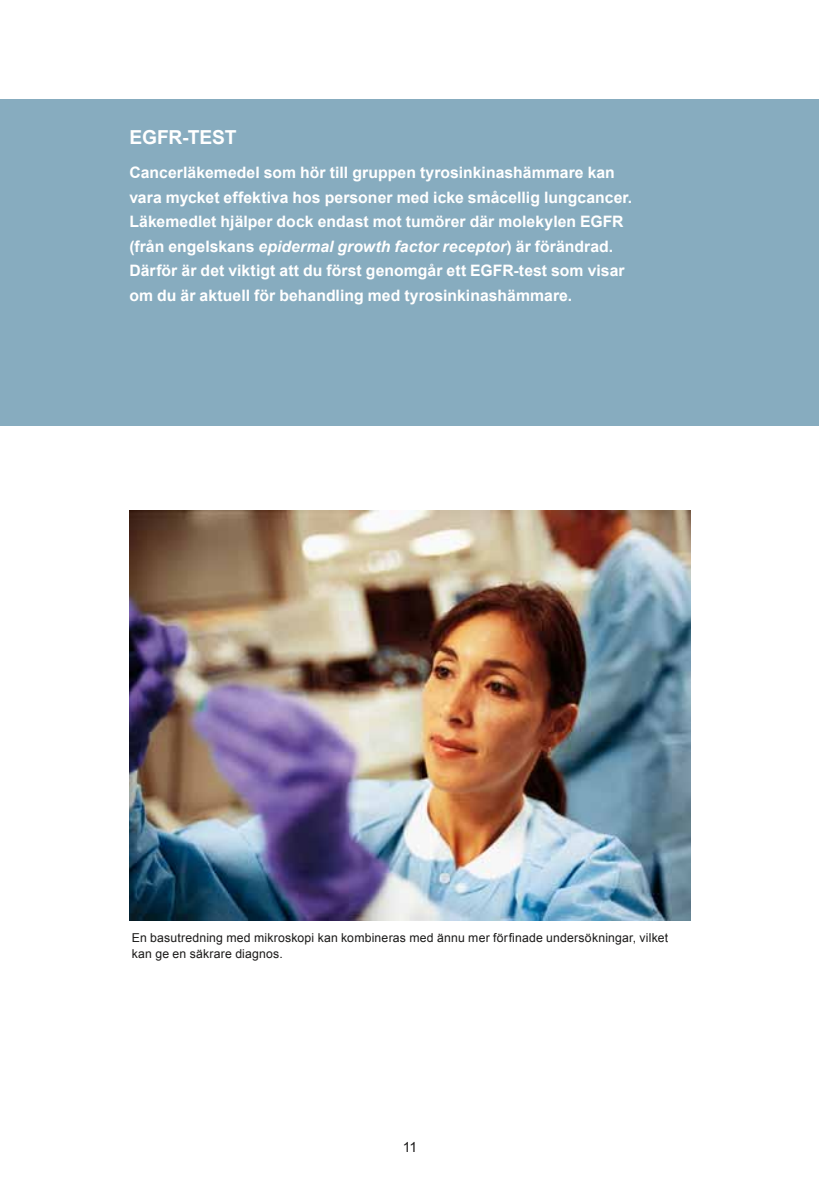
<style>
.page{position:relative;width:819px;height:1201px;background:#fff}
.page>*{position:absolute;margin:0;border:0;box-sizing:border-box;transform-origin:0 0}
.t1{font:700 19.25px "Arial";letter-spacing:-.005em;color:#fff}
.t2{font:700 15.75px/24.5px "Arial";letter-spacing:.005em;color:#fff}
.t3{font:14px "Arial";color:#1b1a19}
.t4{font:12.25px/15.8px "Arial";letter-spacing:.015em;color:#1b1a19}
.s1{font-style:italic}
</style>
<div class="page">
<div style="left:0;top:99px;width:819px;height:326px;background:#87acbf"></div>
<img style="left:129px;top:510px;width:561px;height:410px">
<p class="t1" style="left:129px;top:124px;width:109px">EGFR-TEST</p>
<p class="t2" style="left:129px;top:161px;width:504px">Cancerläkemedel som hör till gruppen tyrosinkinashämmare kan vara mycket effektiva hos personer med icke småcellig lungcancer.<br>Läkemedlet hjälper dock endast mot tumörer där molekylen EGFR (från engelskans <span class="s1">epidermal growth factor receptor</span>) är förändrad.<br>Därför är det viktigt att du först genomgår ett EGFR-test som visar om du är aktuell för behandling med tyrosinkinashämmare.</p>
<p class="t4" style="left:132px;top:930px;width:537px">En basutredning med mikroskopi kan kombineras med ännu mer förfinade undersökningar, vilket kan ge en säkrare diagnos.</p>
<p class="t3" style="left:402px;top:1137px;width:16px">11</p>
</div>
